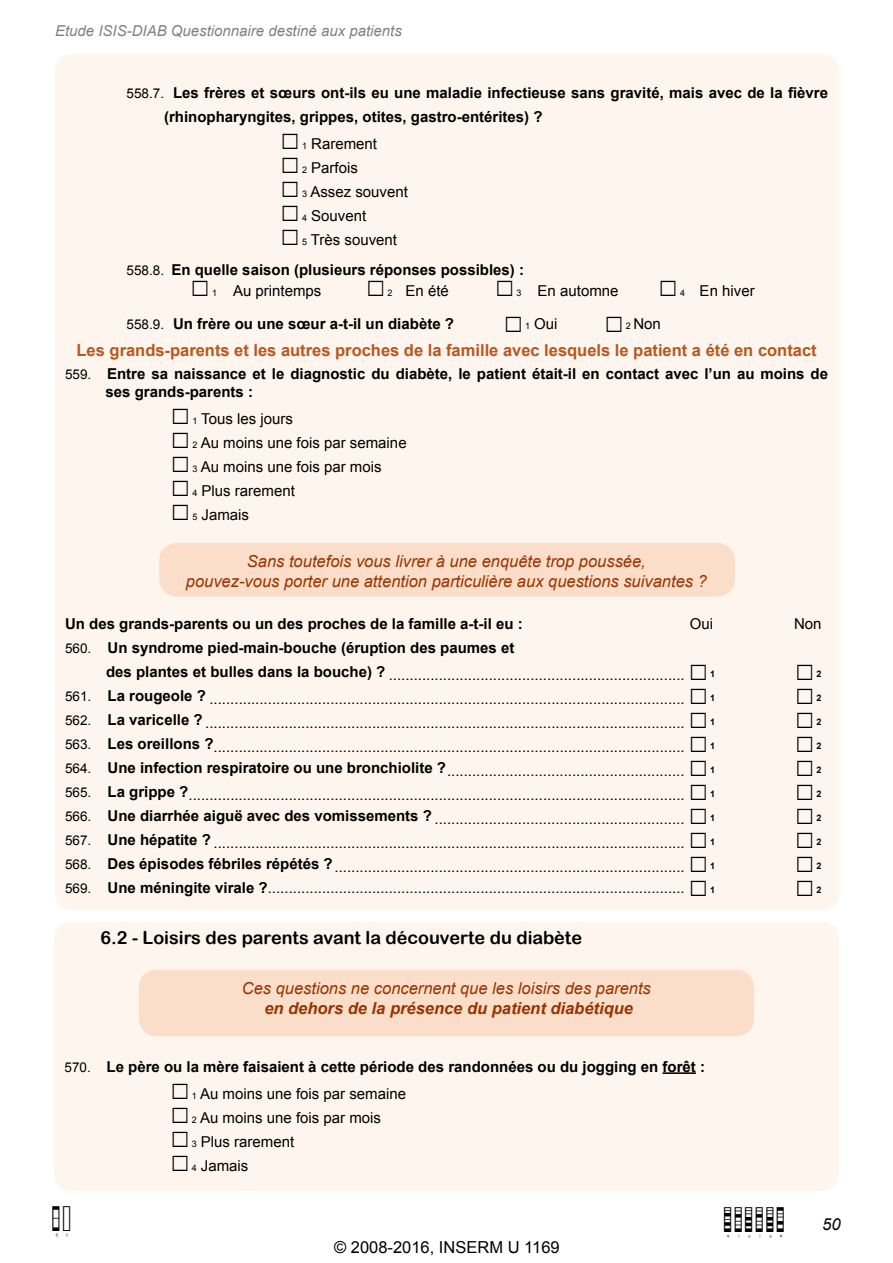
<style>
.page{position:relative;width:893px;height:1263px;background:#fff}
.page>*{position:absolute;margin:0;border:0;box-sizing:border-box;transform-origin:0 0}
.t1{font:27px "B18 Codes Barres NE";color:#000}
.t2{font:18px "Arial Rounded MT Bold";color:#000}
.t3{font:italic 16.5px/19.8px "Arial";color:#930;text-align:center}
.t4{font:700 16.5px "Arial";color:#b8571e}
.t5{font:italic 700 16.5px "Arial";color:#930}
.t6{font:16.5px "Arial";color:#000}
.t7{font:italic 16.5px "Arial";color:#000}
.t8{font:15px "Arial";color:#000}
.t9{font:700 15px/24px "Arial";color:#000}
.t10{font:italic 15px "Arial";color:#000}
.t11{font:700 9px "Arial";color:#000}
.s1{font-weight:400;font-size:13.5px}
.s2{font-size:9px}
.s3{font-weight:400;font-size:9px}
.s4{font-weight:400}
.s5{font-size:13.5px}
.s6{font-weight:700}
</style>
<div class="page">
<div style="left:55px;top:54px;width:785px;height:856px;background:#fdf5ee;border-radius:18px"></div>
<div style="left:159px;top:543px;width:576px;height:53px;background:#fbdec9;border-radius:18px"></div>
<div style="left:54px;top:921px;width:785px;height:270px;background:#fdf5ee;border-radius:18px"></div>
<hr style="left:662px;top:1072px;width:34px;height:2px;background:#000">
<div style="left:139px;top:970px;width:615px;height:66px;background:#fbdec9;border-radius:18px"></div>
<p class="t10" style="left:55px;top:21px;width:348px">Etude ISIS-DIAB Questionnaire destiné aux patients</p>
<p class="t9" style="left:164px;top:81px;width:665px;text-indent:-38px"><span class="s1">558.7.</span> Les frères et sœurs ont-ils eu une maladie infectieuse sans gravité, mais avec de la fièvre (rhinopharyngites, grippes, otites, gastro-entérites) ?</p>
<p class="t8" style="left:302px;top:134px;width:77px"><span class="s2">1</span> Rarement</p>
<p class="t8" style="left:302px;top:158px;width:57px"><span class="s2">2</span> Parfois</p>
<p class="t8" style="left:302px;top:182px;width:107px"><span class="s2">3</span> Assez souvent</p>
<p class="t8" style="left:302px;top:206px;width:66px"><span class="s2">4</span> Souvent</p>
<p class="t9" style="left:127px;top:225px;width:399px;line-height:30px;text-indent:175px"><span class="s3">5</span> <span class="s4">Très souvent<br></span><span class="s1">558.8.</span> En quelle saison (plusieurs réponses possibles) :</p>
<p class="t8" style="left:212px;top:281px;width:111px"><span class="s2">1</span> Au printemps</p>
<p class="t8" style="left:388px;top:281px;width:63px"><span class="s2">2</span> En été</p>
<p class="t8" style="left:517px;top:281px;width:103px"><span class="s2">3</span> En automne</p>
<p class="t8" style="left:680px;top:281px;width:76px"><span class="s2">4</span> En hiver</p>
<p class="t9" style="left:127px;top:312px;width:329px"><span class="s1">558.9.</span> Un frère ou une sœur a-t-il un diabète ?</p>
<p class="t8" style="left:525px;top:314px;width:34px"><span class="s2">1</span> Oui</p>
<p class="t8" style="left:626px;top:314px;width:37px"><span class="s2">2</span> Non</p>
<p class="t4" style="left:77px;top:339px;width:742px">Les grands-parents et les autres proches de la famille avec lesquels le patient a été en contact</p>
<p class="t9" style="left:106px;top:365px;width:724px;line-height:18px;text-indent:-40px"><span class="s1">559.</span> Entre sa naissance et le diagnostic du diabète, le patient était-il en contact avec l’un au moins de ses grands-parents :</p>
<p class="t8" style="left:192px;top:409px;width:102px"><span class="s2">1</span> Tous les jours</p>
<p class="t8" style="left:192px;top:433px;width:216px"><span class="s2">2</span> Au moins une fois par semaine</p>
<p class="t8" style="left:192px;top:457px;width:191px"><span class="s2">3</span> Au moins une fois par mois</p>
<p class="t8" style="left:192px;top:481px;width:104px"><span class="s2">4</span> Plus rarement</p>
<p class="t8" style="left:192px;top:505px;width:58px"><span class="s2">5</span> Jamais</p>
<p class="t3" style="left:186px;top:552px;width:522px">Sans toutefois vous livrer à une enquête trop poussée,<br>pouvez-vous porter une attention particulière aux questions suivantes ?</p>
<p class="t9" style="left:65px;top:612px;width:459px">Un des grands-parents ou un des proches de la famille a-t-il eu :</p>
<p class="t8" style="left:690px;top:614px;width:25px">Oui</p>
<p class="t8" style="left:794px;top:614px;width:29px">Non</p>
<p class="t9" style="left:106px;top:635px;width:606px;line-height:27px;text-indent:-41px"><span class="s1">560.</span> Un syndrome pied-main-bouche (éruption des paumes et<br>des plantes et bulles dans la bouche) ? <span class="s4">.......................................................................</span> ☐</p>
<p class="t11" style="left:710px;top:668px;width:7px">1</p>
<p class="t11" style="left:817px;top:668px;width:7px">2</p>
<p class="t8" style="left:65px;top:689px;width:647px"><sup>561.</sup> <sup>La</sup> <sup>rougeole</sup> <sup>?</sup> .................................................................................................................. ☐</p>
<p class="t11" style="left:710px;top:692px;width:7px">1</p>
<p class="t11" style="left:817px;top:692px;width:7px">2</p>
<p class="t8" style="left:65px;top:713px;width:647px"><sup>562.</sup> <sup>La</sup> <sup>varicelle</sup> <sup>?</sup> ................................................................................................................... ☐</p>
<p class="t11" style="left:710px;top:716px;width:7px">1</p>
<p class="t11" style="left:817px;top:716px;width:7px">2</p>
<p class="t8" style="left:65px;top:737px;width:647px"><sup>563.</sup> <sup>Les</sup> <sup>oreillons</sup> <sup>?</sup>................................................................................................................. ☐</p>
<p class="t11" style="left:710px;top:740px;width:7px">1</p>
<p class="t11" style="left:817px;top:740px;width:7px">2</p>
<p class="t8" style="left:65px;top:761px;width:647px"><sup>564.</sup> <sup>Une</sup> <sup>infection</sup> <sup>respiratoire</sup> <sup>ou</sup> <sup>une</sup> <sup>bronchiolite</sup> <sup>?</sup>......................................................... ☐</p>
<p class="t11" style="left:710px;top:764px;width:7px">1</p>
<p class="t11" style="left:817px;top:764px;width:7px">2</p>
<p class="t8" style="left:65px;top:785px;width:647px"><sup>565.</sup> <sup>La</sup> <sup>grippe</sup> <sup>?</sup>....................................................................................................................... ☐</p>
<p class="t11" style="left:710px;top:788px;width:7px">1</p>
<p class="t11" style="left:817px;top:788px;width:7px">2</p>
<p class="t8" style="left:65px;top:809px;width:647px"><sup>566.</sup> <sup>Une</sup> <sup>diarrhée</sup> <sup>aiguë</sup> <sup>avec</sup> <sup>des</sup> <sup>vomissements</sup> <sup>?</sup> ............................................................ ☐</p>
<p class="t11" style="left:710px;top:812px;width:7px">1</p>
<p class="t11" style="left:817px;top:812px;width:7px">2</p>
<p class="t8" style="left:65px;top:833px;width:647px"><sup>567.</sup> <sup>Une</sup> <sup>hépatite</sup> <sup>?</sup> ................................................................................................................. ☐</p>
<p class="t11" style="left:710px;top:836px;width:7px">1</p>
<p class="t11" style="left:817px;top:836px;width:7px">2</p>
<p class="t8" style="left:65px;top:857px;width:647px"><sup>568.</sup> <sup>Des</sup> <sup>épisodes</sup> <sup>fébriles</sup> <sup>répétés</sup> <sup>?</sup>.................................................................................... ☐</p>
<p class="t11" style="left:710px;top:860px;width:7px">1</p>
<p class="t11" style="left:817px;top:860px;width:7px">2</p>
<p class="t8" style="left:65px;top:878px;width:647px"><span class="s5">569.</span> <span class="s6">Une méningite virale ?</span>.................................................................................................... ☐</p>
<p class="t11" style="left:710px;top:884px;width:7px">1</p>
<p class="t11" style="left:817px;top:884px;width:7px">2</p>
<p class="t2" style="left:100px;top:926px;width:483px">6.2 - Loisirs des parents avant la découverte du diabète</p>
<p class="t3" style="left:242px;top:978px;width:411px">Ces questions ne concernent que les loisirs des parents</p>
<p class="t5" style="left:264px;top:997px;width:370px">en dehors de la présence du patient diabétique</p>
<p class="t9" style="left:64px;top:1055px;width:642px"><span class="s1">570.</span> Le père ou la mère faisaient à cette période des randonnées ou du jogging en forêt :</p>
<p class="t8" style="left:192px;top:1083px;width:216px"><span class="s2">1</span> Au moins une fois par semaine</p>
<p class="t8" style="left:192px;top:1107px;width:191px"><span class="s2">2</span> Au moins une fois par mois</p>
<p class="t8" style="left:192px;top:1131px;width:104px"><span class="s2">3</span> Plus rarement</p>
<p class="t8" style="left:192px;top:1155px;width:58px"><span class="s2">4</span> Jamais</p>
<h1 class="t1" style="left:52px;top:1203px;width:23px">50</h1>
<h1 class="t1" style="left:724px;top:1204px;width:65px">qisisp</h1>
<p class="t7" style="left:822px;top:1213px;width:20px">50</p>
<p class="t6" style="left:334px;top:1236px;width:227px">© 2008-2016, INSERM U 1169</p>
</div>
